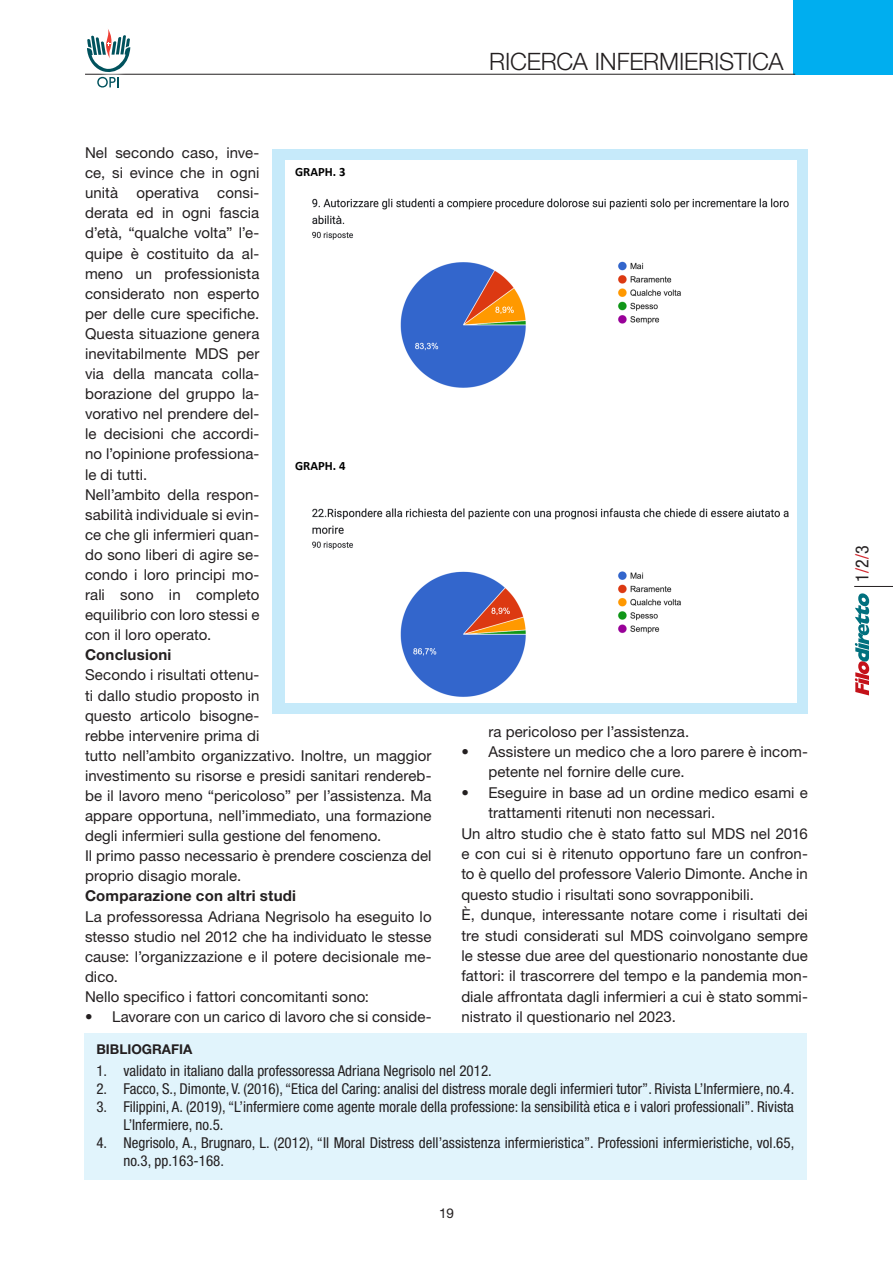
<style>
.page{position:relative;width:893px;height:1263px;background:#fff}
.page>*{position:absolute;margin:0;border:0;box-sizing:border-box;transform-origin:0 0}
.t1{font:300 24px "Helvetica Neue LT Std";letter-spacing:-.005em;color:#231f20}
.t2{font:condensed 18px "Helvetica Neue LT Std";color:#231f20}
._1_Testo_normale{font:15px/20.1px "Helvetica Neue LT Std";letter-spacing:.005em;color:#231f20;text-align:justify}
.t3{font:condensed 15px/18px "Helvetica Neue LT Std";color:#231f20}
._1_Testo_normale-2{font:700 15px "Helvetica Neue LT Std";letter-spacing:.015em;color:#231f20}
._1_Bibliografia_tito{font:700 13.5px "Helvetica Neue LT Std";color:#231f20}
.t4{font:13.5px "Helvetica Neue LT Std";color:#231f20}
.t5{font:700 12.75px "Calibri";color:#000}
.s1{color:#d1232a}
</style>
<div class="page">
<svg style="left:855px;top:593px;width:14px;height:102px"></svg>
<div style="left:793px;top:0;width:100px;height:74px;background:#00aeef"></div>
<hr style="left:854px;top:586px;width:39px;height:1px;background:#231f20">
<hr style="left:85px;top:74px;width:710px;height:1px;background:#231f20">
<div style="left:86px;top:28px;width:51px;height:66px;background:#fff"></div>
<svg style="left:87px;top:29px;width:43px;height:59px"></svg>
<div style="left:272px;top:149px;width:536px;height:564px;background:#c6eafa"></div>
<div style="left:84px;top:1033px;width:722px;height:146px;background:#e1f4fc"></div>
<div style="left:286px;top:161px;width:511px;height:542px;background:#fff"></div>
<img style="left:312px;top:198px;width:477px;height:190px">
<img style="left:312px;top:508px;width:477px;height:189px">
<h1 class="t1" style="left:489px;top:47px;width:296px">RICERCA INFERMIERISTICA</h1>
<p class="_1_Testo_normale" style="left:85px;top:143px;width:176px">Nel secondo caso, inve&shy;ce, si evince che in ogni unità operativa consi&shy;derata ed in ogni fascia d’età, “qualche volta” l’e&shy;quipe è costituito da al&shy;meno un professionista considerato non esperto per delle cure specifiche.<br>Questa situazione genera inevitabilmente MDS per via della mancata colla&shy;borazione del gruppo la&shy;vorativo nel prendere del&shy;le decisioni che accordi&shy;no l’opinione professiona&shy;le di tutti.</p>
<p class="_1_Testo_normale" style="left:85px;top:484px;width:176px">Nell’ambito della respon&shy;sabilità individuale si evin&shy;ce che gli infermieri quan&shy;do sono liberi di agire se&shy;condo i loro principi mo&shy;rali sono in completo equilibrio con loro stessi e con il loro operato.</p>
<p class="_1_Testo_normale-2" style="left:85px;top:646px;width:88px">Conclusioni</p>
<p class="_1_Testo_normale" style="left:85px;top:665px;width:348px;text-align:left">Secondo i risultati ottenu-<br>ti dallo studio proposto in<br>questo articolo bisogne-<br>rebbe intervenire prima di<br>tutto nell’ambito organizzativo. Inoltre, un maggior investimento su risorse e presidi sanitari rendereb&shy;be il lavoro meno “pericoloso” per l’assistenza. Ma appare opportuna, nell’immediato, una formazione degli infermieri sulla gestione del fenomeno.</p>
<p class="_1_Testo_normale" style="left:85px;top:846px;width:348px">Il primo passo necessario è prendere coscienza del proprio disagio morale.</p>
<p class="_1_Testo_normale-2" style="left:85px;top:887px;width:213px">Comparazione con altri studi</p>
<p class="_1_Testo_normale" style="left:85px;top:906px;width:348px">La professoressa Adriana Negrisolo ha eseguito lo stesso studio nel 2012 che ha individuato le stesse cause: l’organizzazione e il potere decisionale me&shy;dico.</p>
<p class="_1_Testo_normale" style="left:85px;top:986px;width:286px">Nello specifico i fattori concomitanti sono:</p>
<p class="_1_Testo_normale" style="left:85px;top:1006px;width:348px">• Lavorare con un carico di lavoro che si conside-</p>
<p class="t5" style="left:295px;top:163px;width:52px">GRAPH. 3</p>
<p class="t5" style="left:295px;top:457px;width:52px">GRAPH. 4</p>
<p class="_1_Testo_normale" style="left:488px;top:721px;width:202px">ra pericoloso per l’assistenza.</p>
<p class="_1_Testo_normale" style="left:488px;top:741px;width:321px;text-indent:-27px">• Assistere un medico che a loro parere è incom&shy;petente nel fornire delle cure.</p>
<p class="_1_Testo_normale" style="left:488px;top:782px;width:321px;text-indent:-27px">• Eseguire in base ad un ordine medico esami e trattamenti ritenuti non necessari.</p>
<p class="_1_Testo_normale" style="left:461px;top:823px;width:348px">Un altro studio che è stato fatto sul MDS nel 2016 e con cui si è ritenuto opportuno fare un confron&shy;to è quello del professore Valerio Dimonte. Anche in questo studio i risultati sono sovrapponibili.</p>
<p class="_1_Testo_normale" style="left:461px;top:904px;width:348px">È, dunque, interessante notare come i risultati dei tre studi considerati sul MDS coinvolgano sempre le stesse due aree del questionario nonostante due fattori: il trascorrere del tempo e la pandemia mon&shy;diale affrontata dagli infermieri a cui è stato sommi&shy;nistrato il questionario nel 2023.</p>
<p class="_1_Bibliografia_tito" style="left:96px;top:1040px;width:97px">BIBLIOGRAFIA</p>
<p class="t3" style="left:96px;top:1061px;width:397px">1. validato in italiano dalla professoressa Adriana Negrisolo nel 2012.</p>
<p class="t3" style="left:96px;top:1079px;width:699px">2. Facco, S., Dimonte, V. (2016), “Etica del Caring: analisi del distress morale degli infermieri tutor”. Rivista L’Infermiere, no.4.</p>
<p class="t3" style="left:123px;top:1097px;width:672px;text-indent:-27px">3. Filippini, A. (2019), “L’infermiere come agente morale della professione: la sensibilità etica e i valori professionali”. Rivista<br>L’Infermiere, no.5.</p>
<p class="t3" style="left:123px;top:1133px;width:672px;text-indent:-27px">4. Negrisolo, A., Brugnaro, L. (2012), “Il Moral Distress dell’assistenza infermieristica”. Professioni infermieristiche, vol.65, no.3, pp.163-168.</p>
<p class="t4" style="left:439px;top:1205px;width:16px">19</p>
<p class="t2" style="left:852px;top:582px;width:37px;rotate:-90deg">1<span class="s1">/</span>2<span class="s1">/</span>3</p>
</div>
